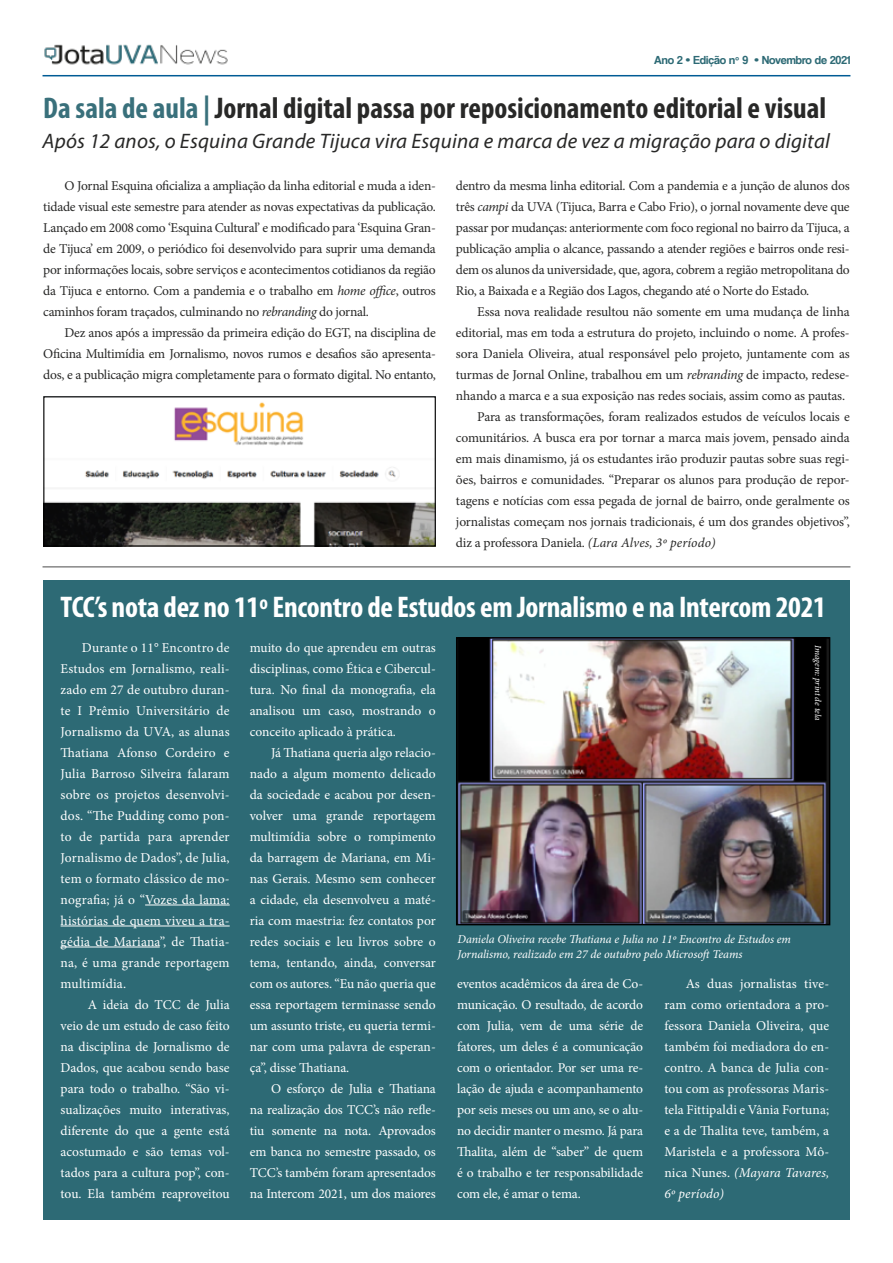
<style>
.page{position:relative;width:893px;height:1263px;background:#fff}
.page>*{position:absolute;margin:0;border:0;box-sizing:border-box;transform-origin:0 0}
.t1{font:700 condensed 30px "Myriad Pro";color:#282827}
.t2{font:700 condensed 30px "Myriad Pro";letter-spacing:-.01em;color:#fff}
.t3{font:italic 21px "Myriad Pro";letter-spacing:.01em;color:#282827}
.t4{font:13.5px/21px "Minion Pro";letter-spacing:-.005em;color:#fff;text-align:justify}
.t5{font:13.5px/21px "Minion Pro";letter-spacing:-.015em;color:#282827;text-align:justify}
.t6{font:italic 12px/14.4px "Minion Pro";letter-spacing:-.005em;color:#fff}
.t7{font:12px "Coolvetica Rg";color:#2d6a75}
.t8{font:italic 9px "Minion Pro";letter-spacing:-.015em;color:#fff}
.s1{color:#39707b}
.s2{font-style:italic}
</style>
<div class="page">
<hr style="left:43px;top:75px;width:807px;height:1px;background:#005b95">
<img style="left:44px;top:44px;width:184px;height:21px">
<div style="left:43px;top:580px;width:807px;height:640px;background:#2d6a75"></div>
<hr style="left:43px;top:566px;width:807px;height:2px;background:#878787">
<hr style="left:145px;top:905px;width:85px;height:1px;background:#fff">
<hr style="left:61px;top:926px;width:169px;height:1px;background:#fff">
<hr style="left:61px;top:947px;width:99px;height:1px;background:#fff">
<img style="left:459px;top:640px;width:368px;height:282px">
<div style="left:456px;top:637px;width:374px;height:288px;border:2px solid #000"></div>
<img style="left:45px;top:402px;width:389px;height:143px">
<div style="left:43px;top:396px;width:393px;height:151px;border:1px solid #000"></div>
<p class="t7" style="left:654px;top:52px;width:198px">Ano 2 • Edição nº 9 • Novembro de 2021</p>
<h1 class="t1" style="left:43px;top:89px;width:784px"><span class="s1">Da sala de aula |</span> Jornal digital passa por reposicionamento editorial e visual</h1>
<h2 class="t3" style="left:43px;top:128px;width:789px">Após 12 anos, o Esquina Grande Tijuca vira Esquina e marca de vez a migração para o digital</h2>
<p class="t5" style="left:43px;top:175px;width:394px;text-indent:21px">O Jornal Esquina oficializa a ampliação da linha editorial e muda a iden&shy;tidade visual este semestre para atender as novas expectativas da publicação.<br>Lançado em 2008 como ‘Esquina Cultural’ e modificado para ‘Esquina Gran&shy;de Tijuca’ em 2009, o periódico foi desenvolvido para suprir uma demanda por informações locais, sobre serviços e acontecimentos cotidianos da região da Tijuca e entorno. Com a pandemia e o trabalho em <span class="s2">home office</span>, outros caminhos foram traçados, culminando no <span class="s2">rebranding</span> do jornal.</p>
<p class="t5" style="left:43px;top:322px;width:394px;text-indent:21px">Dez anos após a impressão da primeira edição do EGT, na disciplina de Oficina Multimídia em Jornalismo, novos rumos e desafios são apresenta&shy;dos, e a publicação migra completamente para o formato digital. No entanto,</p>
<p class="t5" style="left:456px;top:175px;width:395px">dentro da mesma linha editorial. Com a pandemia e a junção de alunos dos três <span class="s2">campi</span> da UVA (Tijuca, Barra e Cabo Frio), o jornal novamente deve que passar por mudanças: anteriormente com foco regional no bairro da Tijuca, a publicação amplia o alcance, passando a atender regiões e bairros onde resi&shy;dem os alunos da universidade, que, agora, cobrem a região metropolitana do Rio, a Baixada e a Região dos Lagos, chegando até o Norte do Estado.</p>
<p class="t5" style="left:477px;top:301px;width:374px">Essa nova realidade resultou não somente em uma mudança de linha</p>
<p class="t5" style="left:456px;top:322px;width:395px">editorial, mas em toda a estrutura do projeto, incluindo o nome. A profes-</p>
<p class="t5" style="left:456px;top:343px;width:395px">sora Daniela Oliveira, atual responsável pelo projeto, juntamente com as</p>
<p class="t5" style="left:456px;top:364px;width:395px">turmas de Jornal Online, trabalhou em um <span class="s2">rebranding</span> de impacto, redese-</p>
<p class="t5" style="left:456px;top:385px;width:391px">nhando a marca e a sua exposição nas redes sociais, assim como as pautas.</p>
<p class="t5" style="left:477px;top:406px;width:374px">Para as transformações, foram realizados estudos de veículos locais e</p>
<p class="t5" style="left:456px;top:427px;width:395px">comunitários. A busca era por tornar a marca mais jovem, pensado ainda</p>
<p class="t5" style="left:456px;top:448px;width:395px">em mais dinamismo, já os estudantes irão produzir pautas sobre suas regi-</p>
<p class="t5" style="left:456px;top:469px;width:395px">ões, bairros e comunidades. “Preparar os alunos para produção de repor-</p>
<p class="t5" style="left:456px;top:490px;width:395px">tagens e notícias com essa pegada de jornal de bairro, onde geralmente os</p>
<p class="t5" style="left:456px;top:511px;width:395px">jornalistas começam nos jornais tradicionais, é um dos grandes objetivos”,</p>
<p class="t5" style="left:456px;top:532px;width:261px">diz a professora Daniela. <span class="s2">(Lara Alves, 3º período)</span></p>
<h1 class="t2" style="left:61px;top:588px;width:767px">TCC’s nota dez no 11º Encontro de Estudos em Jornalismo e na Intercom 2021</h1>
<p class="t4" style="left:61px;top:637px;width:171px;text-indent:21px">Durante o 11° Encontro de Estudos em Jornalismo, reali&shy;zado em 27 de outubro duran&shy;te I Prêmio Universitário de Jornalismo da UVA, as alunas Thatiana Afonso Cordeiro e Julia Barroso Silveira falaram sobre os projetos desenvolvi&shy;dos. “The Pudding como pon&shy;to de partida para aprender Jornalismo de Dados”, de Julia, tem o formato clássico de mo&shy;nografia; já o “Vozes da lama: histórias de quem viveu a tra&shy;gédia de Mariana”, de Thatia&shy;na, é uma grande reportagem multimídia.</p>
<p class="t4" style="left:61px;top:994px;width:171px;text-indent:27px">A ideia do TCC de Julia veio de um estudo de caso feito na disciplina de Jornalismo de Dados, que acabou sendo base para todo o trabalho. “São vi&shy;sualizações muito interativas, diferente do que a gente está acostumado e são temas vol&shy;tados para a cultura pop”, con&shy;tou. Ela também reaproveitou</p>
<p class="t4" style="left:250px;top:637px;width:188px">muito do que aprendeu em outras disciplinas, como Ética e Cibercul&shy;tura. No final da monografia, ela analisou um caso, mostrando o conceito aplicado à prática.</p>
<p class="t4" style="left:250px;top:742px;width:188px;text-indent:21px">Já Thatiana queria algo relacio&shy;nado a algum momento delicado da sociedade e acabou por desen&shy;volver uma grande reportagem multimídia sobre o rompimento da barragem de Mariana, em Mi&shy;nas Gerais. Mesmo sem conhecer a cidade, ela desenvolveu a maté&shy;ria com maestria: fez contatos por redes sociais e leu livros sobre o tema, tentando, ainda, conversar com os autores. “Eu não queria que essa reportagem terminasse sendo um assunto triste, eu queria termi&shy;nar com uma palavra de esperan&shy;ça”, disse Thatiana.</p>
<p class="t4" style="left:250px;top:1078px;width:188px;text-indent:21px">O esforço de Julia e Thatiana na realização dos TCC’s não refle&shy;tiu somente na nota. Aprovados em banca no semestre passado, os TCC’s também foram apresentados na Intercom 2021, um dos maiores</p>
<p class="t8" style="left:824px;top:645px;width:76px;rotate:90deg">Imagem: print de tela</p>
<p class="t6" style="left:457px;top:932px;width:335px">Daniela Oliveira recebe Thatiana e Julia no 11º Encontro de Estudos em<br>Jornalismo, realizado em 27 de outubro pelo Microsoft Teams</p>
<p class="t4" style="left:457px;top:973px;width:188px">eventos acadêmicos da área de Co&shy;municação. O resultado, de acordo com Julia, vem de uma série de fatores, um deles é a comunicação com o orientador. Por ser uma re&shy;lação de ajuda e acompanhamento por seis meses ou um ano, se o alu&shy;no decidir manter o mesmo. Já para Thalita, além de “saber” de quem é o trabalho e ter responsabilidade com ele, é amar o tema.</p>
<p class="t4" style="left:664px;top:973px;width:166px;text-indent:21px">As duas jornalistas tive&shy;ram como orientadora a pro&shy;fessora Daniela Oliveira, que também foi mediadora do en&shy;contro. A banca de Julia con&shy;tou com as professoras Maris&shy;tela Fittipaldi e Vânia Fortuna; e a de Thalita teve, também, a Maristela e a professora Mô&shy;nica Nunes. <span class="s2">(Mayara Tavares, 6º período)</span></p>
</div>
